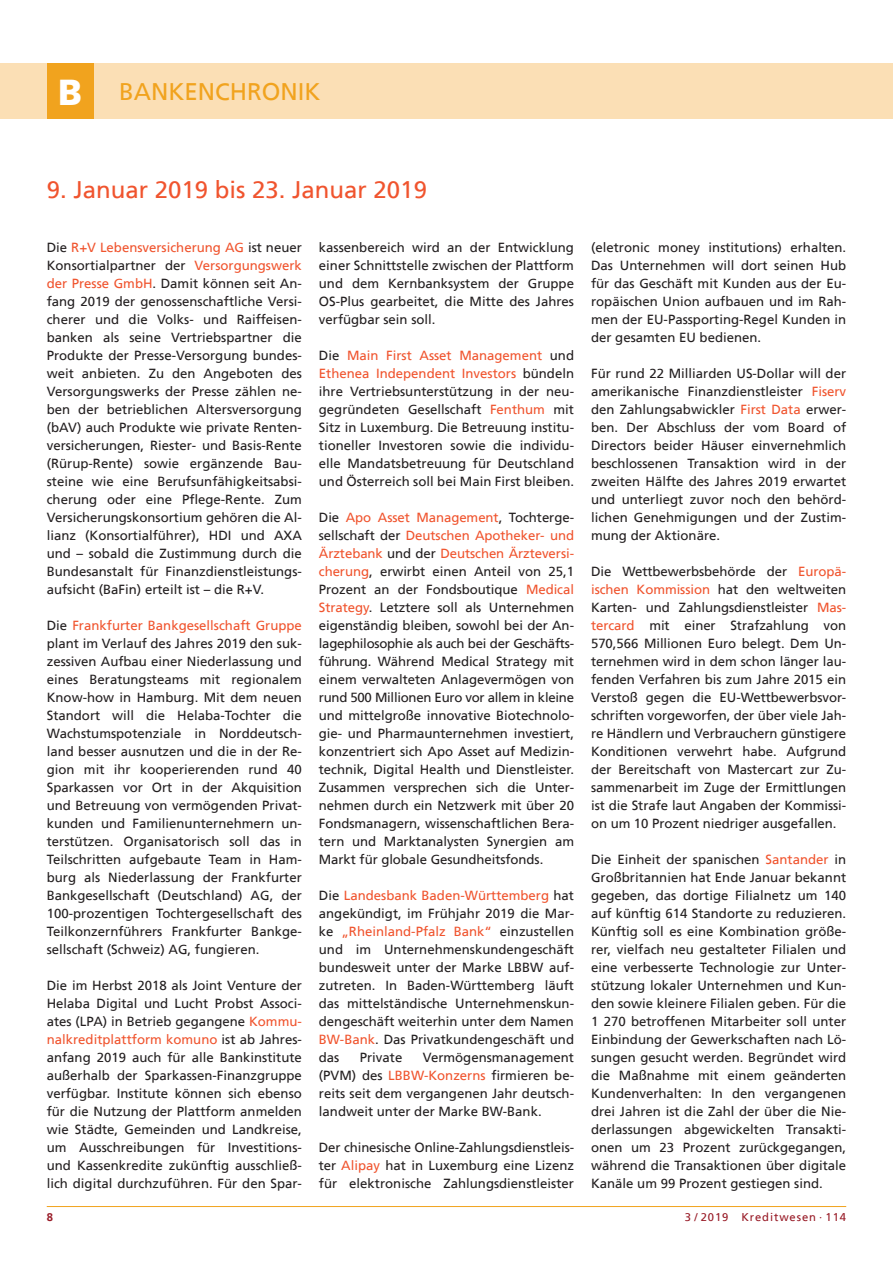
<style>
.page{position:relative;width:893px;height:1263px;background:#fff}
.page>*{position:absolute;margin:0;border:0;box-sizing:border-box;transform-origin:0 0}
.t1{font:24px "Frutiger";color:#f0542e}
.t2{font:24px "Frutiger";color:#f1a31e}
.t3{font:13.2px/18px "Frutiger";color:#231f20;text-align:justify}
.t4{font:11.25px "Frutiger";letter-spacing:.08em;color:#981a26}
.t5{font:700 11.25px "Frutiger";color:#981a26}
.s1{font-weight:900;font-size:36px;color:#fff}
.s2{color:#f0542e}
</style>
<div class="page">
<div style="left:0;top:64px;width:893px;height:55px;background:#fbdfb5"></div>
<hr style="left:47px;top:1206px;width:799px;height:1px;background:#f1a31e">
<div style="left:47px;top:64px;width:47px;height:55px;background:#f1a31e"></div>
<h1 class="t2" style="left:58px;top:81px;width:264px"><span class="s1">B</span> BANKENCHRONIK</h1>
<h1 class="t1" style="left:47px;top:179px;width:382px">9. Januar 2019 bis 23. Januar 2019</h1>
<p class="t3" style="left:47px;top:239px;width:257px">Die <span class="s2">R+V Lebensversicherung AG</span> ist neuer Konsortialpartner der <span class="s2">Versorgungswerk der Presse GmbH</span>. Damit können seit An&shy;fang 2019 der genossenschaftliche Versi&shy;cherer und die Volks- und Raiffeisen&shy;banken als seine Vertriebspartner die Produkte der Presse-Versorgung bundes&shy;weit anbieten. Zu den Angeboten des Versorgungswerks der Presse zählen ne&shy;ben der betrieblichen Altersversorgung (bAV) auch Produkte wie private Renten&shy;versicherungen, Riester- und Basis-Rente (Rürup-Rente) sowie ergänzende Bau&shy;steine wie eine Berufsunfähigkeitsabsi&shy;cherung oder eine Pflege-Rente. Zum Versicherungskonsortium gehören die Al&shy;lianz (Konsortialführer), HDI und AXA und – sobald die Zustimmung durch die Bundesanstalt für Finanzdienstleistungs&shy;aufsicht (BaFin) erteilt ist – die R+V.</p>
<p class="t3" style="left:47px;top:617px;width:257px">Die <span class="s2">Frankfurter Bankgesellschaft Gruppe </span>plant im Verlauf des Jahres 2019 den suk&shy;zessiven Aufbau einer Niederlassung und eines Beratungsteams mit regionalem Know-how in Hamburg. Mit dem neuen Standort will die Helaba-Tochter die Wachstumspotenziale in Norddeutsch&shy;land besser ausnutzen und die in der Re&shy;gion mit ihr kooperierenden rund 40<br>Sparkassen vor Ort in der Akquisition und Betreuung von vermögenden Privat&shy;kunden und Familienunternehmern un&shy;terstützen. Organisatorisch soll das in Teilschritten aufgebaute Team in Ham&shy;burg als Niederlassung der Frankfurter Bankgesellschaft (Deutschland) AG, der 100-prozentigen Tochtergesellschaft des Teilkonzernführers Frankfurter Bankge&shy;sellschaft (Schweiz) AG, fungieren.</p>
<p class="t3" style="left:47px;top:977px;width:257px">Die im Herbst 2018 als Joint Venture der Helaba Digital und Lucht Probst Associ&shy;ates (LPA) in Betrieb gegangene <span class="s2">Kommu&shy;nalkreditplattform komuno</span> ist ab Jahres&shy;anfang 2019 auch für alle Bankinstitute außerhalb der Sparkassen-Finanzgruppe verfügbar. Institute können sich ebenso für die Nutzung der Plattform anmelden wie Städte, Gemeinden und Landkreise, um Ausschreibungen für Investitions&shy;und Kassenkredite zukünftig ausschließ&shy;lich digital durchzuführen. Für den Spar-</p>
<p class="t3" style="left:319px;top:239px;width:257px">kassenbereich wird an der Entwicklung einer Schnittstelle zwischen der Plattform und dem Kernbanksystem der Gruppe OS-Plus gearbeitet, die Mitte des Jahres verfügbar sein soll.</p>
<p class="t3" style="left:319px;top:347px;width:257px">Die <span class="s2">Main First Asset Management</span> und <span class="s2">Ethenea Independent Investors</span> bündeln ihre Vertriebsunterstützung in der neu&shy;gegründeten Gesellschaft <span class="s2">Fenthum</span> mit Sitz in Luxemburg. Die Betreuung institu&shy;tioneller Investoren sowie die individu&shy;elle Mandatsbetreuung für Deutschland und Österreich soll bei Main First bleiben.</p>
<p class="t3" style="left:319px;top:509px;width:257px">Die <span class="s2">Apo Asset Management</span>, Tochterge&shy;sellschaft der <span class="s2">Deutschen Apotheker- und Ärztebank</span> und der <span class="s2">Deutschen Ärzteversi&shy;cherung</span>, erwirbt einen Anteil von 25,1<br>Prozent an der Fondsboutique <span class="s2">Medical Strategy</span>. Letztere soll als Unternehmen eigenständig bleiben, sowohl bei der An&shy;lagephilosophie als auch bei der Geschäfts&shy;führung. Während Medical Strategy mit einem verwalteten Anlagevermögen von rund 500 Millionen Euro vor allem in kleine und mittelgroße innovative Biotechnolo&shy;gie- und Pharmaunternehmen investiert, konzentriert sich Apo Asset auf Medizin&shy;technik, Digital Health und Dienstleister.<br>Zusammen versprechen sich die Unter&shy;nehmen durch ein Netzwerk mit über 20<br>Fondsmanagern, wissenschaftlichen Bera&shy;tern und Marktanalysten Synergien am Markt für globale Gesundheitsfonds.</p>
<p class="t3" style="left:319px;top:887px;width:257px">Die <span class="s2">Landesbank Baden-Württemberg</span> hat angekündigt, im Frühjahr 2019 die Mar&shy;ke <span class="s2">„Rheinland-Pfalz Bank“</span> einzustellen und im Unternehmenskundengeschäft bundesweit unter der Marke LBBW auf&shy;zutreten. In Baden-Württemberg läuft das mittelständische Unternehmenskun&shy;dengeschäft weiterhin unter dem Namen <span class="s2">BW-Bank</span>. Das Privatkundengeschäft und das</p>
<p class="t3" style="left:360px;top:1049px;width:44px">Private</p>
<p class="t3" style="left:319px;top:1049px;width:257px;text-indent:104px">Vermögensmanagement (PVM) des <span class="s2">LBBW-Konzerns</span> firmieren be&shy;reits seit dem vergangenen Jahr deutsch&shy;landweit unter der Marke BW-Bank.</p>
<p class="t3" style="left:319px;top:1139px;width:257px">Der chinesische Online-Zahlungsdienstleis&shy;ter <span class="s2">Alipay</span> hat in Luxemburg eine Lizenz für elektronische Zahlungsdienstleister</p>
<p class="t3" style="left:591px;top:239px;width:257px">(eletronic money institutions) erhalten.<br>Das Unternehmen will dort seinen Hub für das Geschäft mit Kunden aus der Eu&shy;ropäischen Union aufbauen und im Rah&shy;men der EU-Passporting-Regel Kunden in der gesamten EU bedienen.</p>
<p class="t3" style="left:591px;top:365px;width:257px">Für rund 22 Milliarden US-Dollar will der amerikanische Finanzdienstleister <span class="s2">Fiserv </span>den Zahlungsabwickler <span class="s2">First Data</span> erwer&shy;ben. Der Abschluss der vom Board of Directors beider Häuser einvernehmlich beschlossenen Transaktion wird in der zweiten Hälfte des Jahres 2019 erwartet und unterliegt zuvor noch den behörd&shy;lichen Genehmigungen und der Zustim&shy;mung der Aktionäre.</p>
<p class="t3" style="left:591px;top:563px;width:257px">Die Wettbewerbsbehörde der <span class="s2">Europä&shy;ischen Kommission</span> hat den weltweiten Karten- und Zahlungsdienstleister <span class="s2">Mas&shy;tercard</span> mit einer Strafzahlung von 570,566 Millionen Euro belegt. Dem Un&shy;ternehmen wird in dem schon länger lau&shy;fenden Verfahren bis zum Jahre 2015 ein Verstoß gegen die EU-Wettbewerbsvor&shy;schriften vorgeworfen, der über viele Jah&shy;re Händlern und Verbrauchern günstigere Konditionen verwehrt habe. Aufgrund der Bereitschaft von Mastercart zur Zu&shy;sammenarbeit im Zuge der Ermittlungen ist die Strafe laut Angaben der Kommissi&shy;on um 10 Prozent niedriger ausgefallen.</p>
<p class="t3" style="left:591px;top:851px;width:257px">Die Einheit der spanischen <span class="s2">Santander</span> in Großbritannien hat Ende Januar bekannt gegeben, das dortige Filialnetz um 140 auf künftig 614 Standorte zu reduzieren.<br>Künftig soll es eine Kombination größe&shy;rer, vielfach neu gestalteter Filialen und eine verbesserte Technologie zur Unter&shy;stützung lokaler Unternehmen und Kun&shy;den sowie kleinere Filialen geben. Für die 1 270 betroffenen Mitarbeiter soll unter Einbindung der Gewerkschaften nach Lö&shy;sungen gesucht werden. Begründet wird die Maßnahme mit einem geänderten Kundenverhalten: In den vergangenen drei Jahren ist die Zahl der über die Nie&shy;derlassungen abgewickelten Transakti&shy;onen um 23 Prozent zurückgegangen, während die Transaktionen über digitale Kanäle um 99 Prozent gestiegen sind.</p>
<p class="t5" style="left:47px;top:1211px;width:8px">8</p>
<p class="t4" style="left:685px;top:1211px;width:163px">3 / 2019 Kreditwesen · 114</p>
</div>
